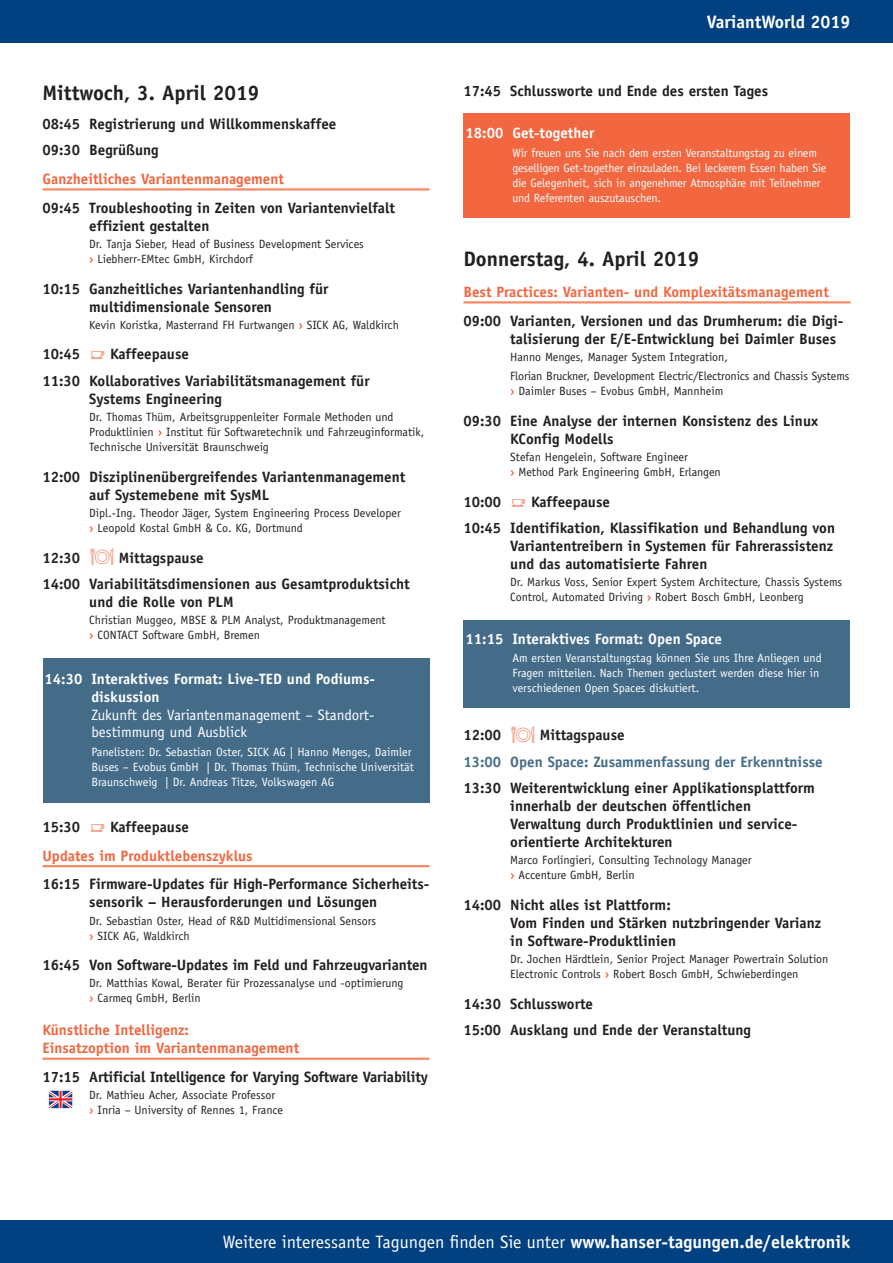
<style>
.page{position:relative;width:893px;height:1263px;background:#fff}
.page>*{position:absolute;margin:0;border:0;box-sizing:border-box;transform-origin:0 0}
._3_U1_Tag{font:700 21px "Officina Sans Std";color:#231f20}
._0_Kontakt{font:18px "Officina Sans Std";color:#fff}
._0_Kontakt-2{font:700 18px "Officina Sans Std";color:#fff}
._3_U2_Termin{font:700 15px/18px "Officina Sans Std";color:#231f20}
._3_U2_Thema{font:700 15px/18px "Officina Sans Std";color:#f26640}
._3_U2_Termin-2{font:700 15px/18px "Officina Sans Std";color:#fff}
._3_Text_Termin{font:15px/16.5px "Officina Sans Std";color:#fff}
._3_U2_Termin-3{font:700 15px "Officina Sans Std";color:#446c89}
._3_Text_Termin-2{font:12px/15px "Officina Sans Std";color:#231f20}
._3_Text_Termin-3{font:12px/15px "Officina Sans Std";letter-spacing:-.01em;color:#fff}
.s1{font-weight:700;color:#f26640}
.s2{font-weight:700}
</style>
<div class="page">
<hr style="left:43px;top:188px;width:386px;height:3px;background:#f68a67">
<hr style="left:43px;top:865px;width:386px;height:2px;background:#f68a67">
<hr style="left:43px;top:1057px;width:386px;height:3px;background:#f68a67">
<hr style="left:463px;top:301px;width:387px;height:2px;background:#f68a67">
<div style="left:463px;top:114px;width:387px;height:104px;background:#f26640"></div>
<div style="left:43px;top:658px;width:386px;height:145px;background:#446c89"></div>
<div style="left:463px;top:620px;width:387px;height:87px;background:#446c89"></div>
<div style="left:0;top:0;width:893px;height:43px;background:#014081"></div>
<div style="left:0;top:1220px;width:893px;height:43px;background:#014081"></div>
<svg style="left:49px;top:1091px;width:23px;height:17px"></svg>
<p class="_3_U1_Tag" style="left:43px;top:80px;width:218px">Mittwoch, 3. April 2019</p>
<p class="_3_U2_Termin" style="left:43px;top:115px;width:295px">08:45 Registrierung und Willkommenskaffee</p>
<p class="_3_U2_Termin" style="left:43px;top:141px;width:118px">09:30 Begrüßung</p>
<p class="_3_U2_Thema" style="left:43px;top:170px;width:243px">Ganzheitliches Variantenmanagement</p>
<p class="_3_U2_Termin" style="left:89px;top:198px;width:307px;text-indent:-47px">09:45 Troubleshooting in Zeiten von Variantenvielfalt effizient gestalten</p>
<p class="_3_Text_Termin-2" style="left:89px;top:236px;width:276px">Dr. Tanja Sieber, Head of Business Development Services <span class="s1">›</span> Liebherr-EMtec GmbH, Kirchdorf</p>
<p class="_3_U2_Termin" style="left:89px;top:279px;width:241px;text-indent:-47px">10:15 Ganzheitliches Variantenhandling für multidimensionale Sensoren</p>
<p class="_3_Text_Termin-2" style="left:89px;top:317px;width:311px">Kevin Koristka, Masterrand FH Furtwangen <span class="s1">›</span> SICK AG, Waldkirch</p>
<p class="_3_U2_Termin" style="left:43px;top:345px;width:39px">10:45</p>
<p class="_3_U2_Termin" style="left:110px;top:345px;width:80px">Kaffeepause</p>
<p class="_3_U2_Termin" style="left:89px;top:372px;width:282px;text-indent:-47px">11:30 Kollaboratives Variabilitätsmanagement für<br>Systems Engineering</p>
<p class="_3_Text_Termin-2" style="left:89px;top:409px;width:337px">Dr. Thomas Thüm, Arbeitsgruppenleiter Formale Methoden und<br>Produktlinien <span class="s1">›</span> Institut für Softwaretechnik und Fahrzeuginformatik,<br>Technische Universität Braunschweig</p>
<p class="_3_U2_Termin" style="left:89px;top:468px;width:318px;text-indent:-47px">12:00 Disziplinenübergreifendes Variantenmanagement auf Systemebene mit SysML</p>
<p class="_3_Text_Termin-2" style="left:89px;top:505px;width:313px">Dipl.-Ing. Theodor Jäger, System Engineering Process Developer <span class="s1">›</span> Leopold Kostal GmbH &amp; Co. KG, Dortmund</p>
<p class="_3_U2_Termin" style="left:43px;top:548px;width:39px">12:30</p>
<p class="_3_U2_Termin" style="left:119px;top:548px;width:86px">Mittagspause</p>
<p class="_3_U2_Termin" style="left:89px;top:575px;width:322px;text-indent:-47px">14:00 Variabilitätsdimensionen aus Gesamtproduktsicht und die Rolle von PLM</p>
<p class="_3_Text_Termin-2" style="left:89px;top:613px;width:298px">Christian Muggeo, MBSE &amp; PLM Analyst, Produktmanagement <span class="s1">›</span> CONTACT Software GmbH, Bremen</p>
<p class="_3_U2_Termin-2" style="left:91px;top:669px;width:285px;text-indent:-47px">14:30 Interaktives Format: Live-TED und Podiums&shy;diskussion</p>
<p class="_3_Text_Termin" style="left:91px;top:707px;width:285px">Zukunft des Variantenmanagement – Standort&shy;bestimmung und Ausblick</p>
<p class="_3_Text_Termin-3" style="left:91px;top:744px;width:324px">Panelisten: Dr. Sebastian Oster, SICK AG | Hanno Menges, Daimler<br>Buses – Evobus GmbH | Dr. Thomas Thüm, Technische Universität<br>Braunschweig | Dr. Andreas Titze, Volkswagen AG</p>
<p class="_3_U2_Termin" style="left:43px;top:818px;width:39px">15:30</p>
<p class="_3_U2_Termin" style="left:110px;top:818px;width:80px">Kaffeepause</p>
<p class="_3_U2_Thema" style="left:43px;top:846px;width:212px">Updates im Produktlebenszyklus</p>
<p class="_3_U2_Termin" style="left:43px;top:875px;width:388px;text-align:center">16:15 Firmware-Updates für High-Performance Sicherheits&shy;sensorik – Herausforderungen und Lösungen</p>
<p class="_3_Text_Termin-2" style="left:89px;top:913px;width:288px">Dr. Sebastian Oster, Head of R&amp;D Multidimensional Sensors <span class="s1">›</span> SICK AG, Waldkirch</p>
<p class="_3_U2_Termin" style="left:43px;top:956px;width:387px">16:45 Von Software-Updates im Feld und Fahrzeugvarianten</p>
<p class="_3_Text_Termin-2" style="left:89px;top:976px;width:316px">Dr. Matthias Kowal, Berater für Prozessanalyse und -optimierung <span class="s1">›</span> Carmeq GmbH, Berlin</p>
<p class="_3_U2_Thema" style="left:43px;top:1021px;width:258px">Künstliche Intelligenz:<br>Einsatzoption im Variantenmanagement</p>
<p class="_3_U2_Termin" style="left:43px;top:1068px;width:387px">17:15 Artificial Intelligence for Varying Software Variability</p>
<p class="_3_Text_Termin-2" style="left:89px;top:1087px;width:195px">Dr. Mathieu Acher, Associate Professor<br><span class="s1">›</span> Inria – University of Rennes 1, France</p>
<p class="_0_Kontakt-2" style="left:707px;top:10px;width:145px">VariantWorld 2019</p>
<p class="_3_U2_Termin" style="left:463px;top:82px;width:306px">17:45 Schlussworte und Ende des ersten Tages</p>
<p class="_3_U2_Termin-2" style="left:466px;top:124px;width:130px">18:00 Get-together</p>
<p class="_3_Text_Termin-3" style="left:512px;top:146px;width:306px">Wir freuen uns Sie nach dem ersten Veranstaltungstag zu einem</p>
<p class="_3_Text_Termin-3" style="left:512px;top:161px;width:315px">geselligen Get-together einzuladen. Bei leckerem Essen haben Sie</p>
<p class="_3_Text_Termin-3" style="left:512px;top:176px;width:310px">die Gelegenheit, sich in angenehmer Atmosphäre mit Teilnehmer</p>
<p class="_3_Text_Termin-3" style="left:512px;top:191px;width:150px">und Referenten auszutauschen.</p>
<p class="_3_U1_Tag" style="left:463px;top:246px;width:238px">Donnerstag, 4. April 2019</p>
<p class="_3_U2_Thema" style="left:463px;top:283px;width:367px">Best Practices: Varianten- und Komplexitätsmanagement</p>
<p class="_3_U2_Termin" style="left:510px;top:311px;width:334px;text-indent:-47px">09:00 Varianten, Versionen und das Drumherum: die Digi&shy;talisierung der E/E-Entwicklung bei Daimler Buses</p>
<p class="_3_Text_Termin-2" style="left:510px;top:349px;width:219px">Hanno Menges, Manager System Integration,</p>
<p class="_3_Text_Termin-2" style="left:510px;top:368px;width:341px">Florian Bruckner, Development Electric/Electronics and Chassis Systems <span class="s1">›</span> Daimler Buses – Evobus GmbH, Mannheim</p>
<p class="_3_U2_Termin" style="left:510px;top:411px;width:309px;text-indent:-47px">09:30 Eine Analyse der internen Konsistenz des Linux<br>KConfig Modells</p>
<p class="_3_Text_Termin-2" style="left:510px;top:449px;width:212px">Stefan Hengelein, Software Engineer<br><span class="s1">›</span> Method Park Engineering GmbH, Erlangen</p>
<p class="_3_U2_Termin" style="left:463px;top:492px;width:39px">10:00</p>
<p class="_3_U2_Termin" style="left:531px;top:492px;width:80px">Kaffeepause</p>
<p class="_3_U2_Termin" style="left:510px;top:519px;width:326px;text-indent:-47px">10:45 Identifikation, Klassifikation und Behandlung von<br>Variantentreibern in Systemen für Fahrerassistenz und das automatisierte Fahren</p>
<p class="_3_Text_Termin-2" style="left:510px;top:575px;width:333px">Dr. Markus Voss, Senior Expert System Architecture, Chassis Systems<br>Control, Automated Driving <span class="s1">›</span> Robert Bosch GmbH, Leonberg</p>
<p class="_3_U2_Termin-2" style="left:466px;top:630px;width:258px">11:15 Interaktives Format: Open Space</p>
<p class="_3_Text_Termin-3" style="left:512px;top:650px;width:311px">Am ersten Veranstaltungstag können Sie uns Ihre Anliegen und<br>Fragen mitteilen. Nach Themen geclustert werden diese hier in verschiedenen Open Spaces diskutiert.</p>
<p class="_3_U2_Termin" style="left:463px;top:726px;width:39px">12:00</p>
<p class="_3_U2_Termin" style="left:540px;top:726px;width:86px">Mittagspause</p>
<p class="_3_U2_Termin-3" style="left:463px;top:752px;width:361px">13:00 Open Space: Zusammenfassung der Erkenntnisse</p>
<p class="_3_U2_Termin" style="left:510px;top:779px;width:306px;text-indent:-47px">13:30 Weiterentwicklung einer Applikationsplattform innerhalb der deutschen öffentlichen Verwaltung durch Produktlinien und service&shy;orientierte Architekturen</p>
<p class="_3_Text_Termin-2" style="left:510px;top:853px;width:243px">Marco Forlingieri, Consulting Technology Manager <span class="s1">›</span> Accenture GmbH, Berlin</p>
<p class="_3_U2_Termin" style="left:510px;top:896px;width:312px;text-indent:-47px">14:00 Nicht alles ist Plattform:<br>Vom Finden und Stärken nutzbringender Varianz in Software-Produktlinien</p>
<p class="_3_Text_Termin-2" style="left:510px;top:951px;width:320px">Dr. Jochen Härdtlein, Senior Project Manager Powertrain Solution<br>Electronic Controls <span class="s1">›</span> Robert Bosch GmbH, Schwieberdingen</p>
<p class="_3_U2_Termin" style="left:463px;top:995px;width:131px">14:30 Schlussworte</p>
<p class="_3_U2_Termin" style="left:463px;top:1021px;width:289px">15:00 Ausklang und Ende der Veranstaltung</p>
<p class="_0_Kontakt" style="left:223px;top:1231px;width:629px">Weitere interessante Tagungen finden Sie unter <span class="s2">www.hanser-tagungen.de/elektronik</span></p>
</div>
